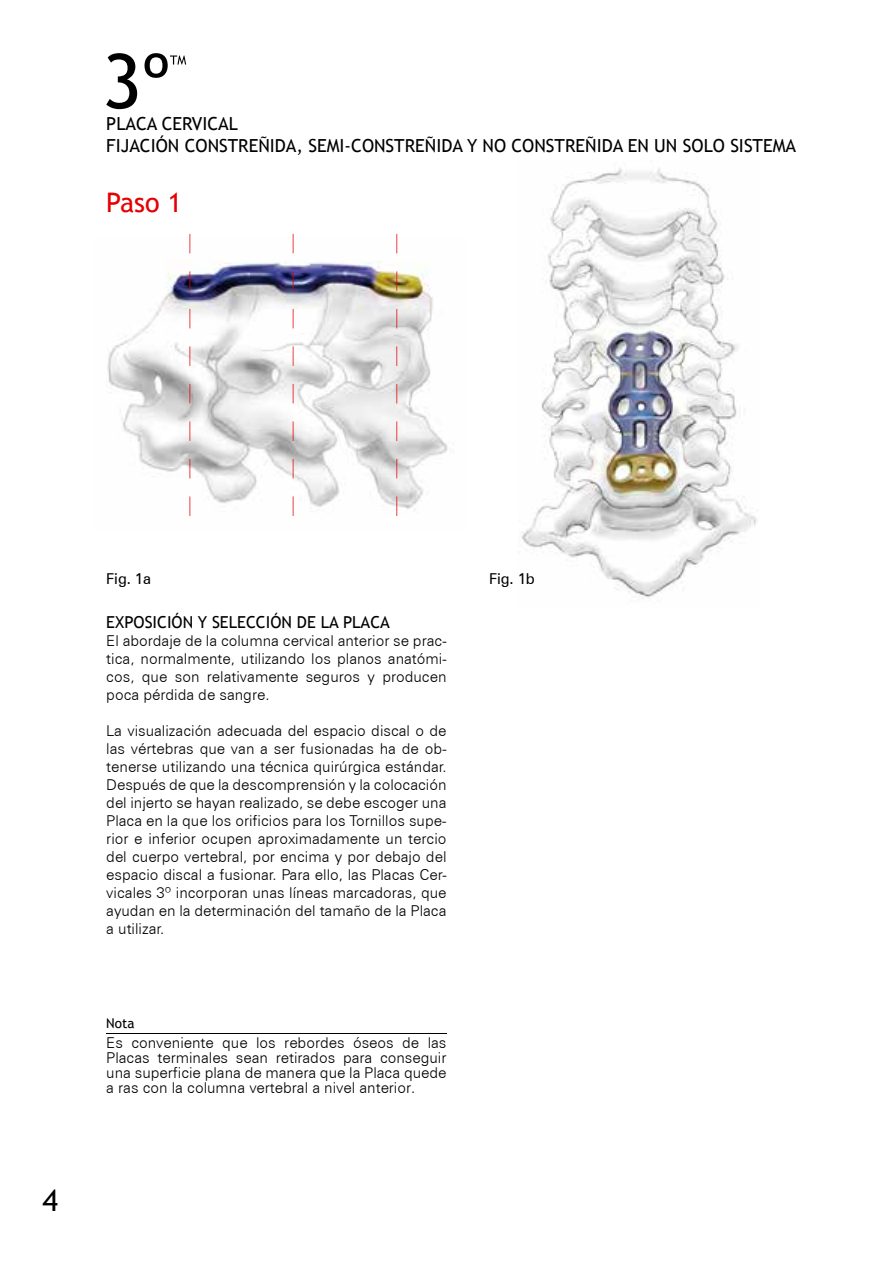
<style>
.page{position:relative;width:893px;height:1263px;background:#fff}
.page>*{position:absolute;margin:0;border:0;box-sizing:border-box;transform-origin:0 0}
.t1{font:30px "Trebuchet MS";color:#000}
.t2{font:27px "Trebuchet MS";color:#e50003}
.t3{font:18px/21.6px "Trebuchet MS";color:#000}
.t4{font:16.5px "Trebuchet MS";color:#000}
.t5{font:300 15px/18px "Zurich BT";color:#000;text-align:justify}
.t6{font:15px "Zurich BT";color:#000}
.t7{font:13.5px "Trebuchet MS";color:#000}
</style>
<div class="page">
<img style="left:521px;top:168px;width:236px;height:431px">
<img style="left:107px;top:238px;width:341px;height:278px">
<svg style="left:190px;top:234px;width:1px;height:19px"></svg>
<svg style="left:190px;top:271px;width:1px;height:20px"></svg>
<svg style="left:190px;top:309px;width:1px;height:19px"></svg>
<svg style="left:190px;top:346px;width:1px;height:20px"></svg>
<svg style="left:190px;top:384px;width:1px;height:19px"></svg>
<svg style="left:190px;top:421px;width:1px;height:20px"></svg>
<svg style="left:190px;top:459px;width:1px;height:19px"></svg>
<svg style="left:190px;top:496px;width:1px;height:20px"></svg>
<svg style="left:293px;top:234px;width:1px;height:19px"></svg>
<svg style="left:293px;top:271px;width:1px;height:20px"></svg>
<svg style="left:293px;top:309px;width:1px;height:19px"></svg>
<svg style="left:293px;top:346px;width:1px;height:20px"></svg>
<svg style="left:293px;top:384px;width:1px;height:19px"></svg>
<svg style="left:293px;top:421px;width:1px;height:20px"></svg>
<svg style="left:293px;top:459px;width:1px;height:19px"></svg>
<svg style="left:293px;top:496px;width:1px;height:20px"></svg>
<svg style="left:396px;top:234px;width:1px;height:19px"></svg>
<svg style="left:396px;top:271px;width:1px;height:20px"></svg>
<svg style="left:396px;top:309px;width:1px;height:19px"></svg>
<svg style="left:396px;top:346px;width:1px;height:20px"></svg>
<svg style="left:396px;top:384px;width:1px;height:19px"></svg>
<svg style="left:396px;top:421px;width:1px;height:20px"></svg>
<svg style="left:396px;top:459px;width:1px;height:19px"></svg>
<svg style="left:396px;top:496px;width:1px;height:20px"></svg>
<svg style="left:106px;top:53px;width:80px;height:56px"></svg>
<hr style="left:106px;top:1033px;width:340px;height:1px;background:#000">
<p class="t3" style="left:106px;top:113px;width:691px">PLACA CERVICAL<br>FIJACIÓN CONSTREÑIDA, SEMI-CONSTREÑIDA Y NO CONSTREÑIDA EN UN SOLO SISTEMA</p>
<h2 class="t2" style="left:106px;top:186px;width:77px">Paso 1</h2>
<h1 class="t1" style="left:43px;top:1182px;width:17px">4</h1>
<p class="t6" style="left:106px;top:570px;width:46px">Fig. 1a</p>
<p class="t6" style="left:489px;top:570px;width:47px">Fig. 1b</p>
<p class="t4" style="left:106px;top:612px;width:285px">EXPOSICIÓN Y SELECCIÓN DE LA PLACA</p>
<p class="t5" style="left:106px;top:631px;width:342px">El abordaje de la columna cervical anterior se prac&shy;tica, normalmente, utilizando los planos anatómi&shy;cos, que son relativamente seguros y producen poca pérdida de sangre.</p>
<p class="t5" style="left:106px;top:721px;width:342px">La visualización adecuada del espacio discal o de las vértebras que van a ser fusionadas ha de ob&shy;tenerse utilizando una técnica quirúrgica estándar.<br>Después de que la descomprensión y la colocación del injerto se hayan realizado, se debe escoger una Placa en la que los orificios para los Tornillos supe&shy;rior e inferior ocupen aproximadamente un tercio del cuerpo vertebral, por encima y por debajo del espacio discal a fusionar. Para ello, las Placas Cer&shy;vicales 3º incorporan unas líneas marcadoras, que ayudan en la determinación del tamaño de la Placa a utilizar.</p>
<p class="t7" style="left:106px;top:1016px;width:30px">Nota</p>
<p class="t5" style="left:106px;top:1035px;width:342px;line-height:15px">Es conveniente que los rebordes óseos de las Placas terminales sean retirados para conseguir una superficie plana de manera que la Placa quede a ras con la columna vertebral a nivel anterior.</p>
</div>
